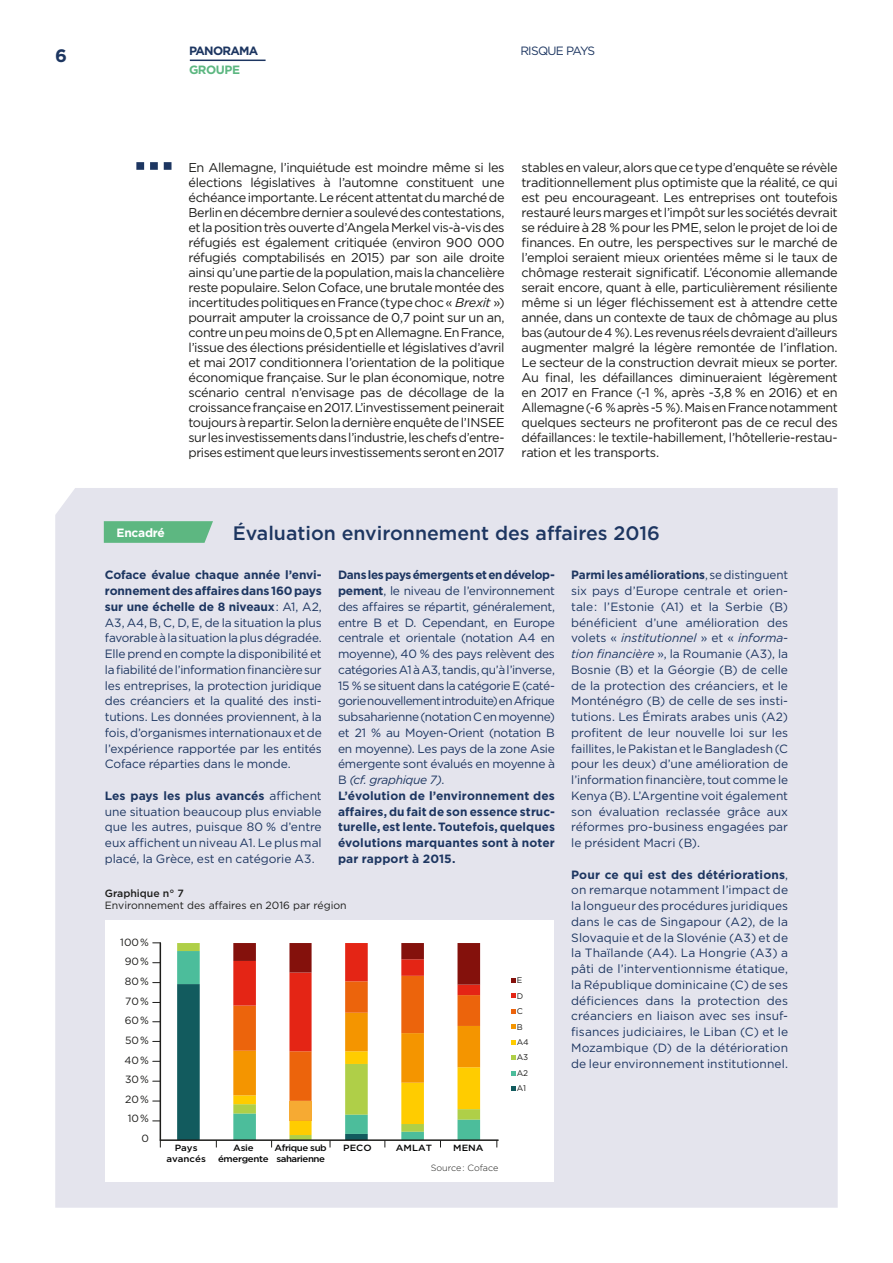
<style>
.page{position:relative;width:893px;height:1263px;background:#fff}
.page>*{position:absolute;margin:0;border:0;box-sizing:border-box;transform-origin:0 0}
.t1{font:500 19.5px "Gotham";color:#1d3661}
.t2{font:700 18px "Gotham";color:#1d3661}
.t3{font:12.75px/15px "Gotham";letter-spacing:-.03em;color:#1d1d1b;text-align:justify}
.t4{font:12px/15.8px "Gotham";letter-spacing:-.01em;color:#1d3661;text-align:justify}
.t5{font:700 12px/15.8px "Gotham";letter-spacing:.01em;color:#1d3661;text-align:justify}
.t6{font:12px "Gotham";letter-spacing:-.06em;color:#1d3661}
.t7{font:700 12px "Gotham";letter-spacing:-.06em;color:#1d3661}
.t8{font:700 12px "Gotham";letter-spacing:-.02em;color:#fff}
.t9{font:700 12px "Gotham";letter-spacing:-.04em;color:#5db781}
.t10{font:10.5px/19.6px "Gotham";color:#1d1d1b;text-align:right}
.t11{font:500 10.5px "Gotham";color:#1d1d1b}
.t12{font:500 9px/10.8px "Gotham";letter-spacing:-.03em;color:#070707;text-align:center;scale:1.08 1}
.t13{font:500 9px/10.8px "Gotham";letter-spacing:-.05em;color:#070707;scale:1.08 1}
.t14{font:300 9px "Gotham";letter-spacing:-.005em;color:#1d1d1b}
.t15{font:500 9px/10.8px "Gotham";color:#070707;text-align:center;scale:1.08 1}
.t16{font:8.25px/15.5px "Gotham";letter-spacing:-.02em;color:#1d1d1b}
.s1{font-style:italic}
.s2{font-weight:700}
</style>
<div class="page">
<div style="left:55px;top:488px;width:783px;height:720px;background:#e4e4ed"></div>
<div style="left:105px;top:921px;width:449px;height:261px;background:#fff"></div>
<svg style="left:177px;top:943px;width:303px;height:204px"></svg>
<hr style="left:160px;top:943px;width:1px;height:197px;background:#1d1d1b">
<hr style="left:160px;top:1139px;width:338px;height:2px;background:#1d1d1b">
<svg style="left:511px;top:978px;width:5px;height:5px"></svg>
<svg style="left:511px;top:994px;width:5px;height:4px"></svg>
<svg style="left:511px;top:1009px;width:5px;height:4px"></svg>
<svg style="left:511px;top:1024px;width:5px;height:5px"></svg>
<svg style="left:511px;top:1040px;width:5px;height:4px"></svg>
<svg style="left:511px;top:1055px;width:5px;height:5px"></svg>
<svg style="left:511px;top:1071px;width:5px;height:4px"></svg>
<svg style="left:511px;top:1086px;width:5px;height:5px"></svg>
<svg style="left:104px;top:521px;width:109px;height:22px;background:#64b986"></svg>
<svg style="left:136px;top:162px;width:35px;height:8px"></svg>
<hr style="left:190px;top:60px;width:76px;height:1px;background:#1d3661">
<p class="t2" style="left:55px;top:44px;width:13px">6</p>
<p class="t6" style="left:520px;top:43px;width:76px">RISQUE PAYS</p>
<p class="t7" style="left:189px;top:43px;width:71px">PANORAMA</p>
<p class="t9" style="left:189px;top:62px;width:53px">GROUPE</p>
<p class="t3" style="left:188px;top:160px;width:318px">En Allemagne, l’inquiétude est moindre même si les élections législatives à l’automne constituent une échéance importante. Le récent attentat du marché de Berlin en décembre dernier a soulevé des contestations, et la position très ouverte d’Angela Merkel vis-à-vis des réfugiés est également critiquée (environ 900 000 réfugiés comptabilisés en 2015) par son aile droite ainsi qu’une partie de la population, mais la chancelière reste populaire. Selon Coface, une brutale montée des incertitudes politiques en France (type choc « <span class="s1">Brexit</span> ») pourrait amputer la croissance de 0,7 point sur un an, contre un peu moins de 0,5 pt en Allemagne. En France, l’issue des élections présidentielle et législatives d’avril et mai 2017 conditionnera l’orientation de la politique économique française. Sur le plan économique, notre scénario central n’envisage pas de décollage de la croissance française en 2017. L’investissement peinerait toujours à repartir. Selon la dernière enquête de l’INSEE sur les investissements dans l’industrie, les chefs d’entre&shy;prises estiment que leurs investissements seront en 2017</p>
<p class="t3" style="left:522px;top:160px;width:318px">stables en valeur, alors que ce type d’enquête se révèle traditionnellement plus optimiste que la réalité, ce qui est peu encourageant. Les entreprises ont toutefois restauré leurs marges et l’impôt sur les sociétés devrait se réduire à 28 % pour les PME, selon le projet de loi de finances. En outre, les perspectives sur le marché de l’emploi seraient mieux orientées même si le taux de chômage resterait significatif. L’économie allemande serait encore, quant à elle, particulièrement résiliente même si un léger fléchissement est à attendre cette année, dans un contexte de taux de chômage au plus bas (autour de 4 %). Les revenus réels devraient d’ailleurs augmenter malgré la légère remontée de l’inflation.<br>Le secteur de la construction devrait mieux se porter.<br>Au final, les défaillances diminueraient légèrement en 2017 en France (-1 %, après -3,8 % en 2016) et en Allemagne (-6 % après -5 %). Mais en France notamment quelques secteurs ne profiteront pas de ce recul des défaillances : le textile-habillement, l’hôtellerie-restau&shy;ration et les transports.</p>
<p class="t8" style="left:117px;top:525px;width:50px">Encadré</p>
<p class="t1" style="left:233px;top:520px;width:428px">Évaluation environnement des affaires 2016</p>
<p class="t4" style="left:105px;top:567px;width:218px"><span class="s2">Coface évalue chaque année l’envi&shy;ronnement des affaires dans 160 pays sur une échelle de 8 niveaux</span> : A1, A2, A3, A4, B, C, D, E, de la situation la plus favorable à la situation la plus dégradée.<br>Elle prend en compte la disponibilité et la fiabilité de l’information financière sur les entreprises, la protection juridique des créanciers et la qualité des insti&shy;tutions. Les données proviennent, à la fois, d’organismes internationaux et de l’expérience rapportée par les entités Coface réparties dans le monde.</p>
<p class="t4" style="left:105px;top:787px;width:218px"><span class="s2">Les pays les plus avancés</span> affichent une situation beaucoup plus enviable que les autres, puisque 80 % d’entre eux affichent un niveau A1. Le plus mal placé, la Grèce, est en catégorie A3.</p>
<p class="t4" style="left:338px;top:567px;width:218px"><span class="s2">Dans les pays émergents et en dévelop&shy;pement</span>, le niveau de l’environnement des affaires se répartit, généralement, entre B et D. Cependant, en Europe centrale et orientale (notation A4 en moyenne), 40 % des pays relèvent des catégories A1 à A3, tandis, qu’à l’inverse, 15 % se situent dans la catégorie E (caté&shy;gorie nouvellement introduite) en Afrique subsaharienne (notation C en moyenne) et 21 % au Moyen-Orient (notation B en moyenne). Les pays de la zone Asie émergente sont évalués en moyenne à B <span class="s1">(cf. graphique 7)</span>.</p>
<p class="t5" style="left:338px;top:788px;width:218px">L’évolution de l’environnement des affaires, du fait de son essence struc&shy;turelle, est lente. Toutefois, quelques évolutions marquantes sont à noter par rapport à 2015.</p>
<p class="t4" style="left:571px;top:567px;width:218px"><span class="s2">Parmi les améliorations</span>, se distinguent six pays d’Europe centrale et orien&shy;tale : l’Estonie (A1) et la Serbie (B) bénéficient d’une amélioration des volets « <span class="s1">institutionnel</span> » et « <span class="s1">informa&shy;tion financière</span> », la Roumanie (A3), la Bosnie (B) et la Géorgie (B) de celle de la protection des créanciers, et le Monténégro (B) de celle de ses insti&shy;tutions. Les Émirats arabes unis (A2) profitent de leur nouvelle loi sur les faillites, le Pakistan et le Bangladesh (C pour les deux) d’une amélioration de l’information financière, tout comme le Kenya (B). L’Argentine voit également son évaluation reclassée grâce aux réformes pro-business engagées par le président Macri (B).</p>
<p class="t4" style="left:571px;top:866px;width:218px"><span class="s2">Pour ce qui est des détériorations</span>, on remarque notamment l’impact de la longueur des procédures juridiques dans le cas de Singapour (A2), de la Slovaquie et de la Slovénie (A3) et de la Thaïlande (A4). La Hongrie (A3) a pâti de l’interventionnisme étatique, la République dominicaine (C) de ses déficiences dans la protection des créanciers en liaison avec ses insuf&shy;fisances judiciaires, le Liban (C) et le Mozambique (D) de la détérioration de leur environnement institutionnel.</p>
<p class="t11" style="left:105px;top:886px;width:81px">Graphique n° 7</p>
<p class="t10" style="left:105px;top:895px;width:243px">Environnement des affaires en 2016 par région</p>
<p class="t10" style="left:120px;top:932px;width:30px">100%<br>90%<br>80%<br>70%<br>60%<br>50%<br>40%<br>30%<br>20%<br>10%<br>0</p>
<p class="t15" style="left:166px;top:1142px;width:38px">Pays avancés</p>
<p class="t12" style="left:218px;top:1142px;width:48px">Asie émergente</p>
<p class="t13" style="left:275px;top:1142px;width:50px">Afrique sub saharienne</p>
<p class="t12" style="left:343px;top:1142px;width:28px">PECO</p>
<p class="t12" style="left:396px;top:1142px;width:35px">AMLAT</p>
<p class="t12" style="left:453px;top:1142px;width:30px">MENA</p>
<p class="t16" style="left:517px;top:972px;width:13px">E<br>D<br>C<br>B<br>A4<br>A3<br>A2<br>A1</p>
<p class="t14" style="left:431px;top:1162px;width:69px">Source : Coface</p>
</div>
